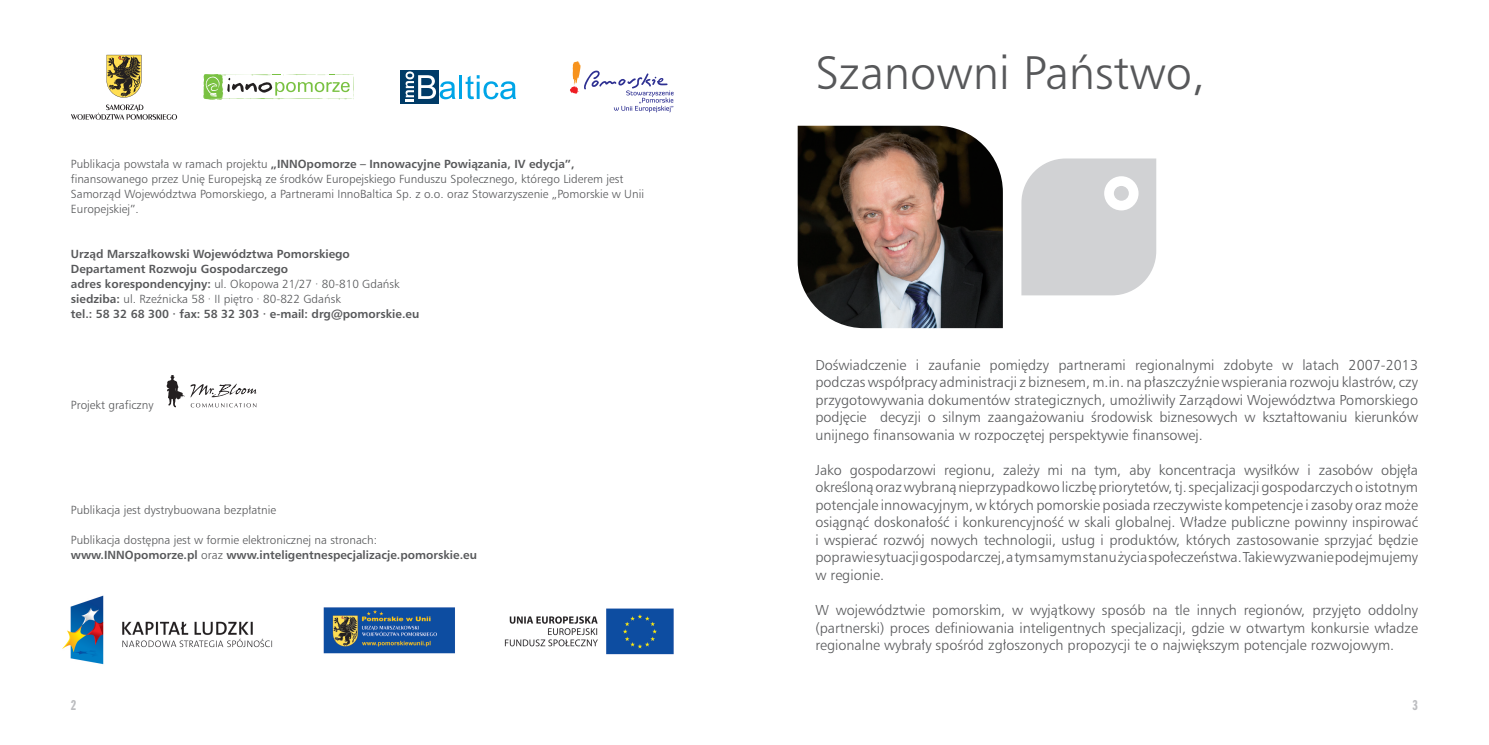
<style>
.page{position:relative;width:1489px;height:745px;background:#fff}
.page>*{position:absolute;margin:0;border:0;box-sizing:border-box;transform-origin:0 0}
.t1{font:45px "Humnst 777 Lt PL";color:#57585a}
.t2{font:13.75px/17.5px "Humnst 777 Lt PL";color:#57585a;text-align:justify}
.t3{font:12.5px "Frank Goth X Cn PL";color:#bcbdc0}
.t4{font:11.25px/15px "Humnst 777 Lt PL";color:#57585a}
.t5{font:700 11.25px "Humnst 777 PL";color:#57585a}
.s1{font-family:"Humnst 777 Lt PL";font-weight:400}
.s2{font-family:"Humnst 777 PL";font-weight:700}
</style>
<div class="page">
<img style="left:797px;top:126px;width:205px;height:202px">
<svg style="left:1021px;top:158px;width:135px;height:137px;background:#d5d6d7"></svg>
<svg style="left:106px;top:55px;width:35px;height:43px;background:#99884c"></svg>
<svg style="left:71px;top:104px;width:106px;height:16px"></svg>
<svg style="left:203px;top:74px;width:151px;height:25px"></svg>
<svg style="left:570px;top:61px;width:103px;height:51px"></svg>
<img style="left:63px;top:595px;width:611px;height:70px">
<div style="left:400px;top:70px;width:38px;height:33px;background:#003b67"></div>
<svg style="left:405px;top:71px;width:50px;height:30px"></svg>
<hr style="left:459px;top:75px;width:3px;height:24px;background:#00a5e7">
<svg style="left:465px;top:75px;width:51px;height:24px"></svg>
<svg style="left:191px;top:383px;width:65px;height:14px"></svg>
<svg style="left:191px;top:403px;width:65px;height:4px"></svg>
<svg style="left:167px;top:375px;width:18px;height:32px"></svg>
<p class="t5" style="left:71px;top:156px;width:505px"><span class="s1">Publikacja powstała w ramach projektu</span> „INNOpomorze – Innowacyjne Powiązania, IV edycja”,</p>
<p class="t4" style="left:71px;top:171px;width:574px">finansowanego przez Unię Europejską ze środków Europejskiego Funduszu Społecznego, którego Liderem jest<br>Samorząd Województwa Pomorskiego, a Partnerami InnoBaltica Sp. z o.o. oraz Stowarzyszenie „Pomorskie w Unii<br>Europejskiej”.</p>
<p class="t5" style="left:71px;top:246px;width:280px">Urząd Marszałkowski Województwa Pomorskiego</p>
<p class="t5" style="left:71px;top:261px;width:219px">Departament Rozwoju Gospodarczego</p>
<p class="t4" style="left:71px;top:276px;width:330px"><span class="s2">adres korespondencyjny:</span> ul. Okopowa 21/27 · 80-810 Gdańsk</p>
<p class="t4" style="left:71px;top:291px;width:271px"><span class="s2">siedziba:</span> ul. Rzeźnicka 58 · II piętro · 80-822 Gdańsk</p>
<p class="t5" style="left:71px;top:306px;width:350px">tel.: 58 32 68 300 · fax: 58 32 303 · e-mail: drg@pomorskie.eu</p>
<p class="t4" style="left:71px;top:397px;width:84px">Projekt graficzny</p>
<p class="t4" style="left:71px;top:501px;width:207px">Publikacja jest dystrybuowana bezpłatnie</p>
<p class="t4" style="left:71px;top:531px;width:307px">Publikacja dostępna jest w formie elektronicznej na stronach:</p>
<p class="t5" style="left:71px;top:547px;width:407px">www.INNOpomorze.pl <span class="s1">oraz</span> www.inteligentnespecjalizacje.pomorskie.eu</p>
<p class="t1" style="left:815px;top:44px;width:391px">Szanowni Państwo,</p>
<p class="t2" style="left:815px;top:355px;width:604px">Doświadczenie i zaufanie pomiędzy partnerami regionalnymi zdobyte w latach 2007-2013 podczas współpracy administracji z biznesem, m.in. na płaszczyźnie wspierania rozwoju klastrów, czy przygotowywania dokumentów strategicznych, umożliwiły Zarządowi Województwa Pomorskiego podjęcie decyzji o silnym zaangażowaniu środowisk biznesowych w kształtowaniu kierunków unijnego finansowania w rozpoczętej perspektywie finansowej.</p>
<p class="t2" style="left:815px;top:460px;width:604px">Jako gospodarzowi regionu, zależy mi na tym, aby koncentracja wysiłków i zasobów objęła określoną oraz wybraną nieprzypadkowo liczbę priorytetów, tj. specjalizacji gospodarczych o istotnym potencjale innowacyjnym, w których pomorskie posiada rzeczywiste kompetencje i zasoby oraz może osiągnąć doskonałość i konkurencyjność w skali globalnej. Władze publiczne powinny inspirować i wspierać rozwój nowych technologii, usług i produktów, których zastosowanie sprzyjać będzie poprawie sytuacji gospodarczej, a tym samym stanu życia społeczeństwa. Takie wyzwanie podejmujemy w regionie.</p>
<p class="t2" style="left:815px;top:600px;width:604px">W województwie pomorskim, w wyjątkowy sposób na tle innych regionów, przyjęto oddolny (partnerski) proces definiowania inteligentnych specjalizacji, gdzie w otwartym konkursie władze regionalne wybrały spośród zgłoszonych propozycji te o największym potencjale rozwojowym.</p>
<p class="t3" style="left:71px;top:696px;width:7px">2</p>
<p class="t3" style="left:1412px;top:696px;width:7px">3</p>
</div>
